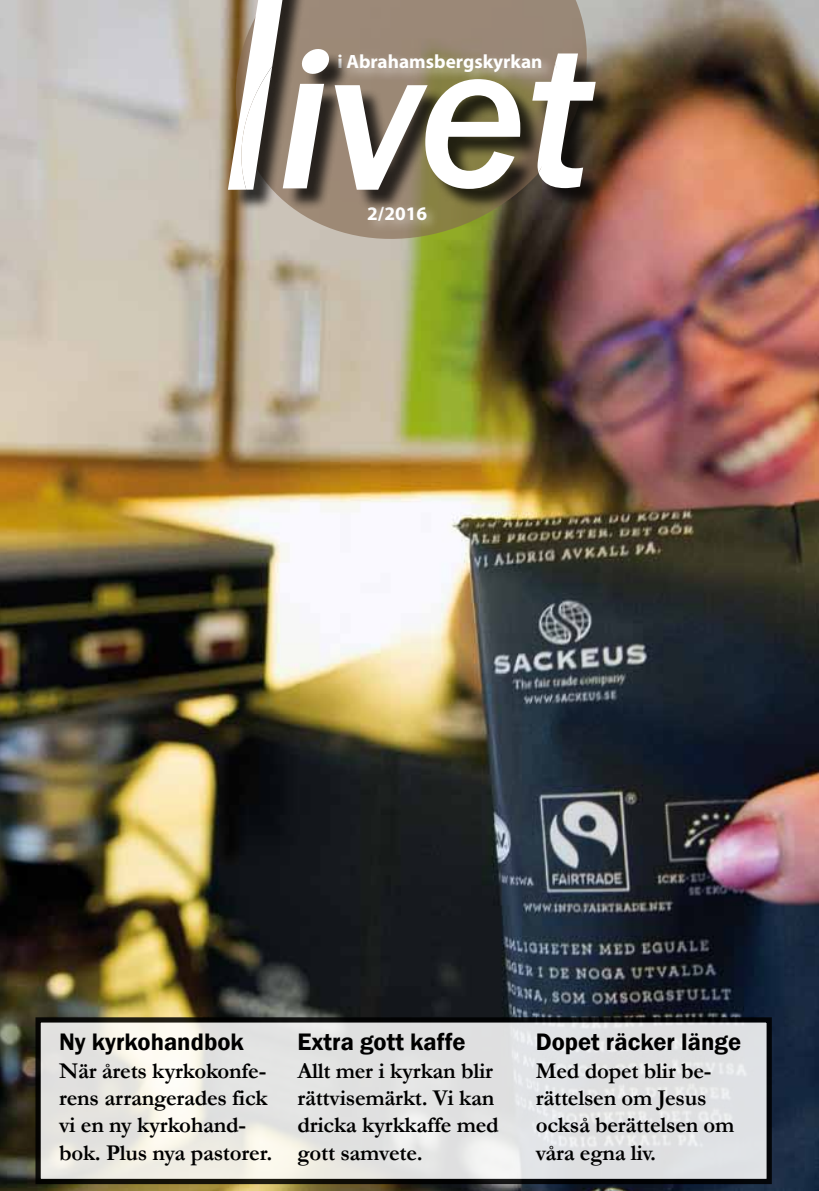
<style>
.page{position:relative;width:819px;height:1191px;background:#fff}
.page>*{position:absolute;margin:0;border:0;box-sizing:border-box;transform-origin:0 0}
.t1{font:600 24.5px "Franklin Gothic";color:#000}
.t2{font:700 22.75px/27.3px "Garamond";letter-spacing:-.01em;color:#000}
.t3{font:700 19.25px "Myriad Pro";color:#fff}
</style>
<div class="page">
<img style="left:0;top:0;width:819px;height:1191px">
<svg style="left:211px;top:0;width:400px;height:262px;background:#968b6e"></svg>
<div style="left:363px;top:202px;width:76px;height:31px;background:#fff;opacity:.46"></div>
<div style="left:230px;top:0;width:386px;height:211px;background:#000;opacity:.75"></div>
<svg style="left:228px;top:0;width:292px;height:190px"></svg>
<svg style="left:532px;top:53px;width:63px;height:135px"></svg>
<svg style="left:41px;top:1023px;width:724px;height:155px;background:#e5e5e4"></svg>
<div style="left:35px;top:1017px;width:736px;height:167px;border:5px solid #000"></div>
<p class="t3" style="left:337px;top:49px;width:207px">i Abrahamsbergskyrkan</p>
<p class="t3" style="left:367px;top:201px;width:61px">2/2016</p>
<p class="t1" style="left:59px;top:1027px;width:186px">Ny kyrkohandbok</p>
<p class="t2" style="left:59px;top:1057px;width:215px">När årets kyrkokonfe&shy;rens arrangerades fick vi en ny kyrkohand&shy;bok. Plus nya pastorer.</p>
<p class="t1" style="left:297px;top:1027px;width:170px">Extra gott kaffe</p>
<p class="t2" style="left:297px;top:1057px;width:203px">Allt mer i kyrkan blir rättvisemärkt. Vi kan dricka kyrkkaffe med gott samvete.</p>
<p class="t1" style="left:536px;top:1027px;width:207px">Dopet räcker länge</p>
<p class="t2" style="left:536px;top:1057px;width:200px">Med dopet blir be&shy;rättelsen om Jesus också berättelsen om våra egna liv.</p>
</div>
